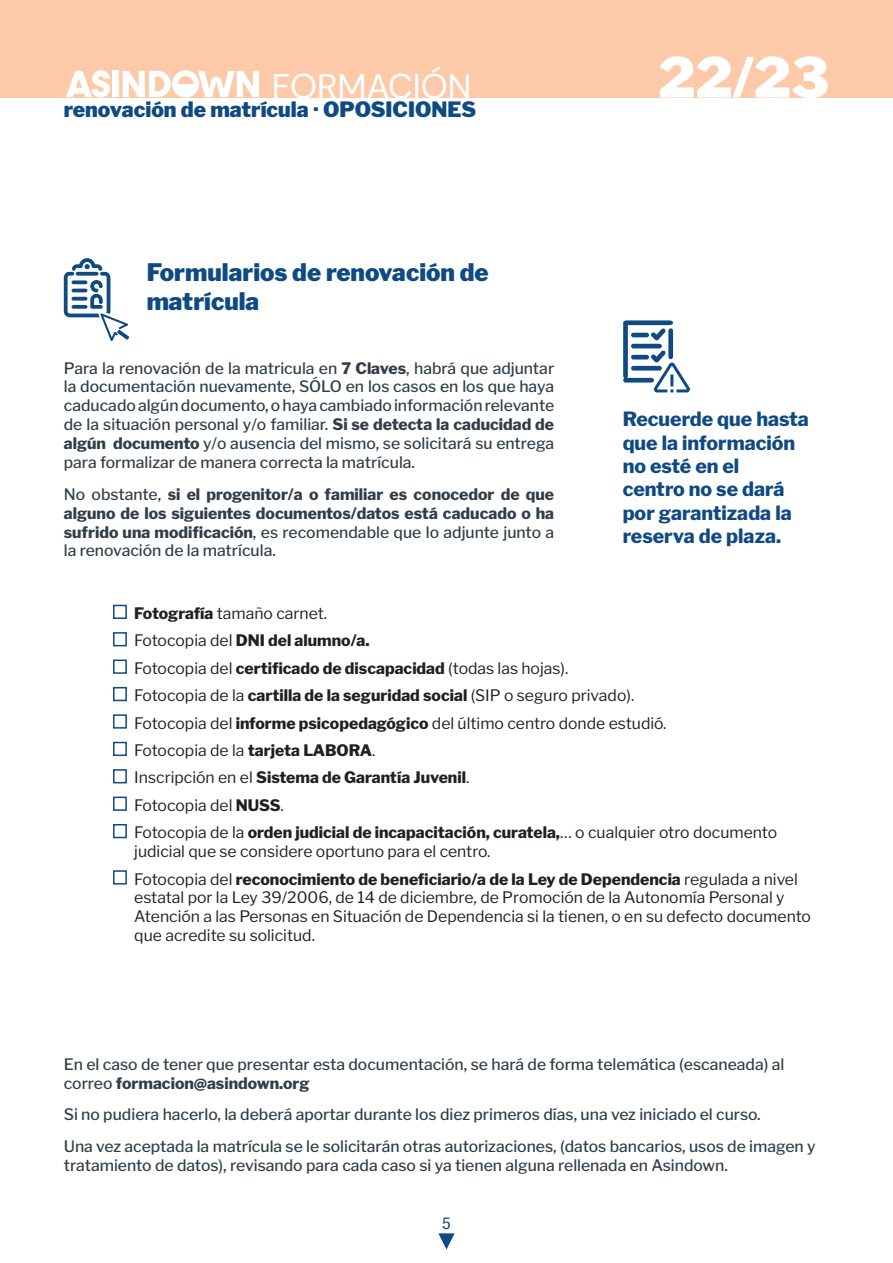
<style>
.page{position:relative;width:893px;height:1263px;background:#fff}
.page>*{position:absolute;margin:0;border:0;box-sizing:border-box;transform-origin:0 0}
.t1{font:900 54.9px "Libre Franklin";color:#fff}
.t2{font:34.05px "DM Sans";color:#fff}
.Titulares2_-_2022{font:900 24px/28.8px "Libre Franklin";color:#0f4a83}
.t3{font:900 21px "Libre Franklin";color:#0f4a83}
.Destacados_-_2022{font:800 19.5px/23.4px "Libre Franklin";color:#0f4a83}
.t4{font:condensed 16.5px "Helvetica Neue";color:#0f4a83;scale:1.09 1}
.TextoCpo_Oscuro_2022{font:500 15.75px/18.9px "Libre Franklin";color:#313e48}
.guionado2_2022{font:15.75px/18.9px "Libre Franklin";color:#231f20}
.TextoCpo_Oscuro_2022-2{font:800 15.75px/18.9px "Libre Franklin";color:#313e48;text-align:justify}
.guionado2_2022-2{font:800 15.75px "Libre Franklin";color:#231f20}
.s1{font-weight:800}
.s2{font-weight:500}
.s3{font-weight:400}
</style>
<div class="page">
<div style="left:0;top:0;width:893px;height:98px;background:#fccaa8"></div>
<div style="left:112px;top:71px;width:7px;height:26px;background:#fff"></div>
<svg style="left:123px;top:70px;width:136px;height:28px"></svg>
<svg style="left:66px;top:70px;width:44px;height:28px"></svg>
<svg style="left:438px;top:1233px;width:17px;height:16px"></svg>
<div style="left:113px;top:605px;width:14px;height:14px;background:#fff;border:2px solid #0f4a83"></div>
<div style="left:113px;top:632px;width:14px;height:14px;background:#fff;border:2px solid #0f4a83"></div>
<div style="left:113px;top:659px;width:14px;height:15px;background:#fff;border:2px solid #0f4a83"></div>
<div style="left:113px;top:687px;width:14px;height:14px;background:#fff;border:2px solid #0f4a83"></div>
<div style="left:113px;top:714px;width:14px;height:15px;background:#fff;border:2px solid #0f4a83"></div>
<div style="left:113px;top:742px;width:14px;height:14px;background:#fff;border:2px solid #0f4a83"></div>
<div style="left:113px;top:769px;width:14px;height:14px;background:#fff;border:2px solid #0f4a83"></div>
<div style="left:113px;top:796px;width:14px;height:15px;background:#fff;border:2px solid #0f4a83"></div>
<div style="left:113px;top:824px;width:14px;height:14px;background:#fff;border:2px solid #0f4a83"></div>
<div style="left:113px;top:870px;width:14px;height:14px;background:#fff;border:2px solid #0f4a83"></div>
<svg style="left:623px;top:320px;width:67px;height:73px"></svg>
<hr style="left:631px;top:355px;width:18px;height:4px;background:#0f4a83;border-radius:2px">
<div style="left:631px;top:366px;width:31px;height:5px;background:#0f4a83;border-radius:2px"></div>
<svg style="left:64px;top:258px;width:65px;height:83px"></svg>
<h2 class="t2" style="left:272px;top:65px;width:201px">FORMACIÓN</h2>
<h1 class="t1" style="left:658px;top:35px;width:172px">22/23</h1>
<h3 class="t3" style="left:64px;top:93px;width:414px">renovación de matrícula · OPOSICIONES</h3>
<p class="Titulares2_-_2022" style="left:147px;top:256px;width:344px">Formularios de renovación de matrícula</p>
<p class="TextoCpo_Oscuro_2022" style="left:64px;top:357px;width:492px;text-align:justify">Para la renovación de la matricula en <span class="s1">7 Claves</span>, habrá que adjuntar la documentación nuevamente, SÓLO en los casos en los que haya caducado algún documento, o haya cambiado información relevante de la situación personal y/o familiar. <span class="s1">Si se detecta la caducidad de algún documento</span> y/o ausencia del mismo, se solicitará su entrega para formalizar de manera correcta la matrícula.</p>
<p class="TextoCpo_Oscuro_2022-2" style="left:64px;top:483px;width:492px"><span class="s2">No obstante,</span> si el progenitor/a o familiar es conocedor de que alguno de los siguientes documentos/datos está caducado o ha sufrido una modificación<span class="s2">, es recomendable que lo adjunte junto a la renovación de la matrícula.</span></p>
<p class="Destacados_-_2022" style="left:623px;top:405px;width:188px">Recuerde que hasta que la información no esté en el<br>centro no se dará por garantizada la reserva de plaza.</p>
<p class="guionado2_2022" style="left:134px;top:602px;width:194px"><span class="s1">Fotografía</span> tamaño carnet.</p>
<p class="guionado2_2022-2" style="left:134px;top:628px;width:237px"><span class="s3">Fotocopia del</span> DNI del alumno/a.</p>
<p class="guionado2_2022" style="left:134px;top:657px;width:436px">Fotocopia del <span class="s1">certificado de discapacidad</span> (todas las hojas).</p>
<p class="guionado2_2022" style="left:134px;top:685px;width:501px">Fotocopia de la <span class="s1">cartilla de la seguridad social</span> (SIP o seguro privado).</p>
<p class="guionado2_2022" style="left:134px;top:712px;width:534px">Fotocopia del <span class="s1">informe psicopedagógico</span> del último centro donde estudió.</p>
<p class="guionado2_2022" style="left:134px;top:739px;width:243px">Fotocopia de la <span class="s1">tarjeta LABORA</span>.</p>
<p class="guionado2_2022-2" style="left:134px;top:765px;width:337px"><span class="s3">Inscripción en el</span> Sistema de Garantía Juvenil<span class="s3">.</span></p>
<p class="guionado2_2022" style="left:134px;top:794px;width:151px">Fotocopia del <span class="s1">NUSS</span>.</p>
<p class="guionado2_2022" style="left:134px;top:822px;width:644px">Fotocopia de la <span class="s1">orden judicial de incapacitación, curatela,</span>… o cualquier otro documento judicial que se considere oportuno para el centro.</p>
<p class="guionado2_2022" style="left:134px;top:868px;width:678px">Fotocopia del <span class="s1">reconocimiento de beneficiario/a de la Ley de Dependencia</span> regulada a nivel estatal por la Ley 39/2006, de 14 de diciembre, de Promoción de la Autonomía Personal y Atención a las Personas en Situación de Dependencia si la tienen, o en su defecto documento que acredite su solicitud.</p>
<p class="TextoCpo_Oscuro_2022" style="left:64px;top:1053px;width:722px">En el caso de tener que presentar esta documentación, se hará de forma telemática (escaneada) al correo <span class="s1">formacion@asindown.org</span></p>
<p class="TextoCpo_Oscuro_2022" style="left:64px;top:1104px;width:698px">Si no pudiera hacerlo, la deberá aportar durante los diez primeros días, una vez iniciado el curso.</p>
<p class="TextoCpo_Oscuro_2022" style="left:64px;top:1135px;width:753px">Una vez aceptada la matrícula se le solicitarán otras autorizaciones, (datos bancarios, usos de imagen y tratamiento de datos), revisando para cada caso si ya tienen alguna rellenada en Asindown.</p>
<p class="t4" style="left:442px;top:1214px;width:9px">5</p>
</div>
